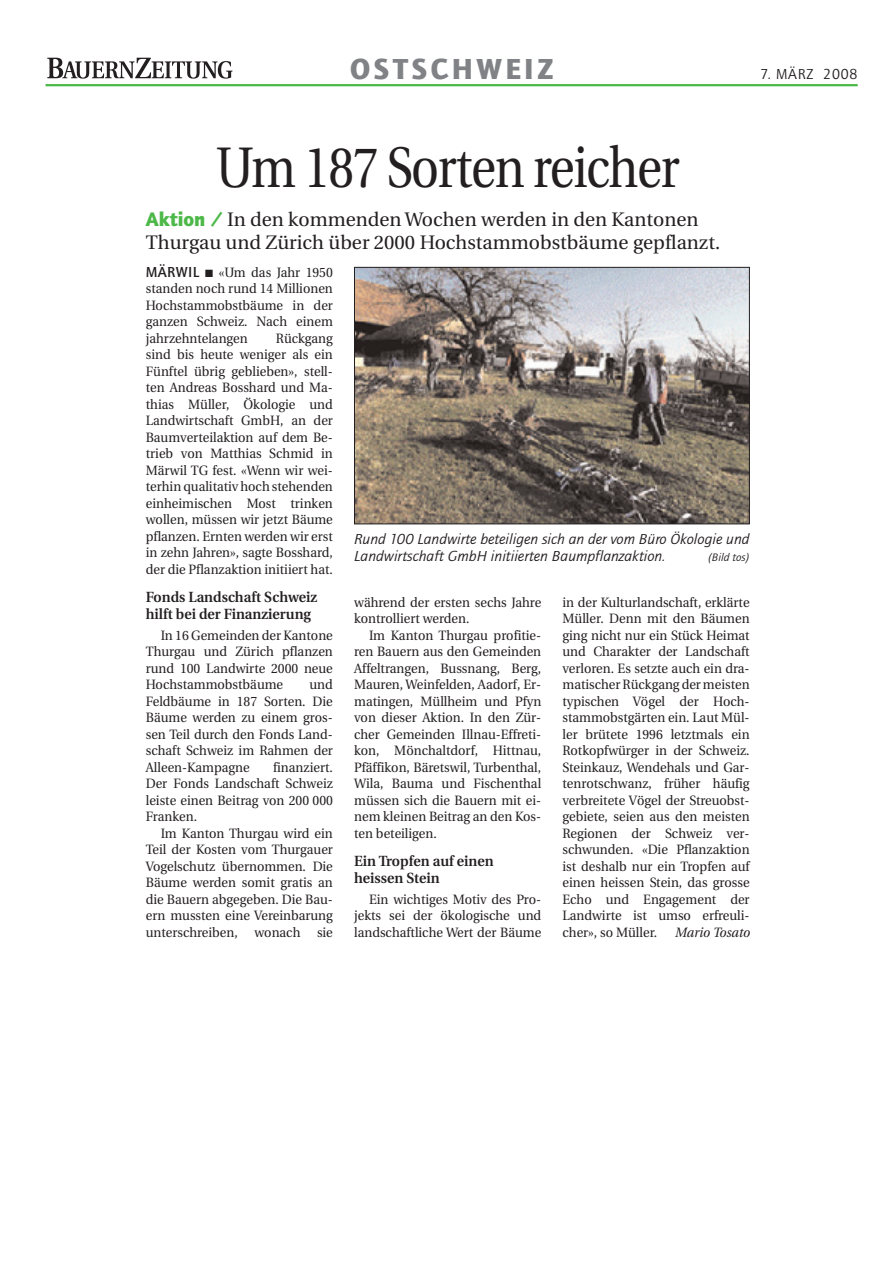
<style>
.page{position:relative;width:893px;height:1263px;background:#fff}
.page>*{position:absolute;margin:0;border:0;box-sizing:border-box;transform-origin:0 0}
.t1{font:57px "Utopia";letter-spacing:-.025em;color:#231f20;scale:.85 1}
.t2{font:900 30px "Quay Sans EF";letter-spacing:.115em;color:#808285}
.t3{font:19.5px/22.5px "Utopia";color:#231f20}
.t4{font:italic 15px/16.5px "Quay Sans EF";color:#231f20;scale:1.05 1}
.t5{font:15px "Quay Sans EF";letter-spacing:.055em;color:#231f20}
.t6{font:600 14.7px/16.5px "Utopia";color:#231f20;scale:.96 1}
.t7{font:13.5px/16.5px "Utopia";color:#231f20;text-align:justify;scale:.95 1}
.t8{font:italic 13.5px "Utopia";color:#231f20;scale:.95 1}
.t9{font:italic 11.25px "Quay Sans EF";color:#231f20;scale:1.05 1}
.s1{font-family:"Quay Sans EF";font-weight:900;font-size:20.25px;color:#4cb848}
.s2{font-family:"Quay Sans EF";font-weight:500;font-size:15px}
</style>
<div class="page">
<hr style="left:46px;top:84px;width:812px;height:2px;background:#4cb848">
<svg style="left:47px;top:58px;width:185px;height:21px"></svg>
<img style="left:356px;top:269px;width:392px;height:253px">
<div style="left:354px;top:267px;width:396px;height:257px;border:1px solid #231f20"></div>
<h2 class="t2" style="left:350px;top:57px;width:205px">OSTSCHWEIZ</h2>
<p class="t5" style="left:760px;top:68px;width:99px">7. MÄRZ 2008</p>
<h1 class="t1" style="left:216px;top:145px;width:547px">Um 187 Sorten reicher</h1>
<h3 class="t3" style="left:146px;top:210px;width:576px"><span class="s1">Aktion /</span> In den kommenden Wochen werden in den Kantonen<br>Thurgau und Zürich über 2000 Hochstammobstbäume gepflanzt.</h3>
<p class="t7" style="left:146px;top:265px;width:198px"><span class="s2">MÄRWIL</span> ■ «Um das Jahr 1950 standen noch rund 14 Millionen Hochstammobstbäume in der ganzen Schweiz. Nach einem jahrzehntelangen</p>
<p class="t7" style="left:146px;top:331px;width:198px;text-indent:130px">Rückgang sind bis heute weniger als ein Fünftel übrig geblieben», stell&shy;ten Andreas Bosshard und Ma&shy;thias Müller, Ökologie und Landwirtschaft GmbH, an der Baumverteilaktion auf dem Be&shy;trieb von Matthias Schmid in Märwil TG fest. «Wenn wir wei&shy;terhin qualitativ hoch stehenden einheimischen Most trinken wollen, müssen wir jetzt Bäume pflanzen. Ernten werden wir erst in zehn Jahren», sagte Bosshard, der die Pflanzaktion initiiert hat.</p>
<p class="t6" style="left:146px;top:590px;width:180px">Fonds Landschaft Schweiz hilft bei der Finanzierung</p>
<p class="t7" style="left:146px;top:628px;width:198px;text-indent:15px">In 16 Gemeinden der Kantone Thurgau und Zürich pflanzen rund 100 Landwirte 2000 neue Hochstammobstbäume</p>
<p class="t4" style="left:354px;top:532px;width:378px">Rund 100 Landwirte beteiligen sich an der vom Büro Ökologie und<br>Landwirtschaft GmbH initiierten Baumpflanzaktion.</p>
<p class="t9" style="left:708px;top:553px;width:41px">(Bild tos)</p>
<p class="t7" style="left:354px;top:595px;width:198px">während der ersten sechs Jahre kontrolliert werden.</p>
<p class="t7" style="left:354px;top:628px;width:198px;text-indent:15px">Im Kanton Thurgau profitie&shy;ren Bauern aus den Gemeinden Affeltrangen, Bussnang, Berg, Mauren, Weinfelden, Aadorf, Er&shy;matingen, Müllheim und Pfyn von dieser Aktion. In den Zür&shy;cher Gemeinden Illnau-Effreti&shy;kon, Mönchaltdorf, Hittnau, Pfäffikon, Bäretswil, Turbenthal, Wila, Bauma und Fischenthal müssen sich die Bauern mit ei&shy;nem kleinen Beitrag an den Kos&shy;ten beteiligen.</p>
<p class="t6" style="left:354px;top:854px;width:147px">Ein Tropfen auf einen heissen Stein</p>
<p class="t7" style="left:354px;top:892px;width:198px;text-indent:15px">Ein wichtiges Motiv des Pro&shy;jekts sei der ökologische und landschaftliche Wert der Bäume</p>
<p class="t7" style="left:562px;top:595px;width:198px">in der Kulturlandschaft, erklärte Müller. Denn mit den Bäumen ging nicht nur ein Stück Heimat und Charakter der Landschaft verloren. Es setzte auch ein dra&shy;matischer Rückgang der meisten typischen Vögel der Hoch&shy;stammobstgärten ein. Laut Mül&shy;ler brütete 1996 letztmals ein Rotkopfwürger in der Schweiz.<br>Steinkauz, Wendehals und Gar&shy;tenrotschwanz, früher häufig verbreitete Vögel der Streuobst&shy;gebiete, seien aus den meisten Regionen der Schweiz ver&shy;schwunden. «Die Pflanzaktion ist deshalb nur ein Tropfen auf einen heissen Stein, das grosse Echo und Engagement der Landwirte ist umso erfreuli&shy;cher», so Müller.</p>
<p class="t7" style="left:146px;top:677px;width:198px;text-indent:164px">und Feldbäume in 187 Sorten. Die Bäume werden zu einem gros&shy;sen Teil durch den Fonds Land&shy;schaft Schweiz im Rahmen der Alleen-Kampagne</p>
<p class="t7" style="left:146px;top:760px;width:198px;text-indent:127px">finanziert.<br>Der Fonds Landschaft Schweiz leiste einen Beitrag von 200 000<br>Franken.</p>
<p class="t7" style="left:146px;top:826px;width:198px;text-indent:15px">Im Kanton Thurgau wird ein Teil der Kosten vom Thurgauer Vogelschutz übernommen. Die Bäume werden somit gratis an die Bauern abgegeben. Die Bau&shy;ern mussten eine Vereinbarung unterschreiben, wonach sie</p>
<p class="t8" style="left:675px;top:926px;width:80px">Mario Tosato</p>
</div>
